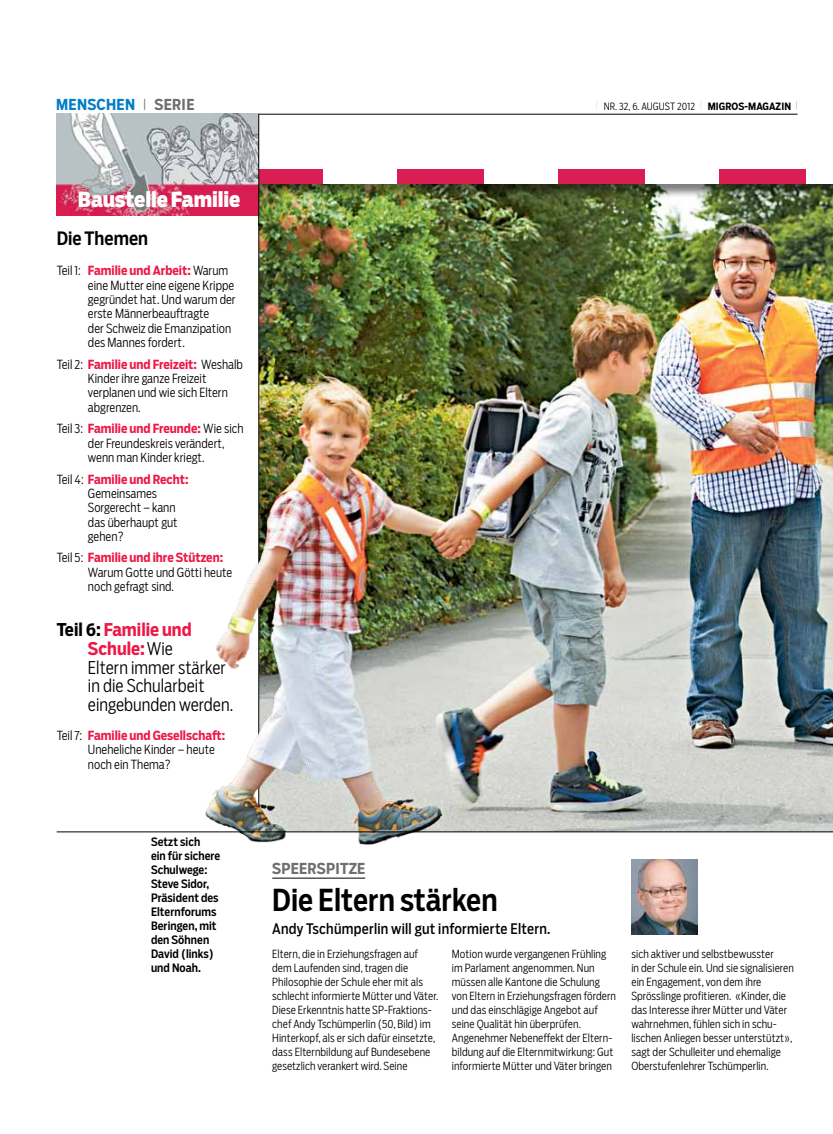
<style>
.page{position:relative;width:833px;height:1134px;background:#fff}
.page>*{position:absolute;margin:0;border:0;box-sizing:border-box;transform-origin:0 0}
.t1{font:500 30px "Salvo Sans Cond";color:#000}
.t2{font:900 20.62px "Salvo Sans Cond";letter-spacing:-.005em;color:#fff}
.t3{font:500 18.25px "Salvo Sans Cond";color:#000}
.t4{font:300 17.5px/18.8px "Salvo Sans Cond";color:#000}
.t5{font:700 17.5px/18.8px "Salvo Sans Cond";color:#ed1846}
.t6{font:700 15px "Salvo Sans Cond";letter-spacing:.02em;color:#007dc5}
.t7{font:700 15px "Salvo Sans Cond";letter-spacing:.015em;color:#6d6e71}
.t8{font:14.38px "Salvo Sans Cond";letter-spacing:.015em;color:#000}
.t9{font:300 12.5px/14.4px "Salvo Sans Cond";color:#000}
.t10{font:700 12.5px "Salvo Sans Cond";color:#ed1846}
.t11{font:500 11.5px/14px "Salvo Sans Cond";letter-spacing:.005em;color:#000}
.t12{font:300 11.12px/14px "Salvo Sans Cond";letter-spacing:.005em;color:#000}
.t13{font:300 10px "Salvo Sans Cond";letter-spacing:.005em;color:#000}
.s1{font-weight:300;font-size:11.88px;color:#6d6e71}
.s2{color:#6d6e71}
.s3{font-size:8.12px}
.s4{font-weight:700}
.s5{font-weight:700;color:#ed1846}
.s6{font-weight:300;color:#000}
.s7{color:#000}
</style>
<div class="page">
<hr style="left:57px;top:114px;width:740px;height:1px;background:#000">
<img style="left:259px;top:199px;width:574px;height:633px">
<div style="left:229px;top:171px;width:604px;height:28px;background:#000;opacity:.5"></div>
<div style="left:236px;top:169px;width:550px;height:14px;background:#fff"></div>
<div style="left:236px;top:169px;width:87px;height:14px;background:#da1d52"></div>
<div style="left:397px;top:169px;width:436px;height:14px;background:#fff"></div>
<div style="left:397px;top:169px;width:87px;height:14px;background:#da1d52"></div>
<div style="left:558px;top:169px;width:87px;height:14px;background:#da1d52"></div>
<div style="left:719px;top:169px;width:87px;height:14px;background:#da1d52"></div>
<img style="left:57px;top:114px;width:201px;height:102px">
<hr style="left:258px;top:114px;width:1px;height:718px;background:#000">
<img style="left:191px;top:342px;width:283px;height:503px">
<hr style="left:272px;top:878px;width:93px;height:1px;background:#000">
<img style="left:632px;top:860px;width:65px;height:74px">
<hr style="left:57px;top:832px;width:776px;height:1px;background:#000">
<h3 class="t6" style="left:56px;top:94px;width:140px">menschen <span class="s1">|</span> <span class="s2">serie</span></h3>
<p class="t13" style="left:596px;top:99px;width:203px"><span class="s3">|</span> Nr. 32, 6. August 2012 <span class="s3">|</span> <span class="s4">Migros-Magazin</span> <span class="s3">|</span></p>
<h2 class="t2" style="left:78px;top:185px;width:164px">Baustelle Familie</h2>
<h3 class="t3" style="left:57px;top:226px;width:93px">Die Themen</h3>
<p class="t9" style="left:88px;top:263px;width:149px;text-indent:-31px">Teil 1: <span class="s5">Familie und Arbeit:</span> Warum eine Mutter eine eigene Krippe gegründet hat. Und warum der erste Männerbeauftragte<br>der Schweiz die Emanzipation des Mannes fordert.</p>
<p class="t9" style="left:88px;top:357px;width:156px;text-indent:-31px">Teil 2: <span class="s5">Familie und Freizeit:</span> Weshalb<br>Kinder ihre ganze Freizeit verplanen und wie sich Eltern abgrenzen.</p>
<p class="t9" style="left:88px;top:421px;width:157px;text-indent:-31px">Teil 3: <span class="s5">Familie und Freunde:</span> Wie sich der Freundeskreis verändert, wenn man Kinder kriegt.</p>
<p class="t10" style="left:57px;top:470px;width:133px"><span class="s6">Teil 4:</span> Familie und Recht:</p>
<p class="t9" style="left:88px;top:486px;width:71px">Gemeinsames</p>
<p class="t9" style="left:57px;top:500px;width:20px">S</p>
<p class="t9" style="left:88px;top:500px;width:91px;text-indent:6px">orgerecht – kann das überhaupt gut gehen?</p>
<p class="t9" style="left:88px;top:550px;width:146px;text-indent:-31px">Teil 5: <span class="s5">Familie und ihre Stützen:<br></span>Warum Gotte und Götti heute noch gefragt sind.</p>
<h3 class="t5" style="left:57px;top:620px;width:136px"><span class="s7">Teil 6:</span> Familie und<br>Schule:<span class="s6">Wie</span></h3>
<h3 class="t4" style="left:88px;top:657px;width:147px">Eltern immer stärker in die Schularbeit eingebunden werden.</h3>
<p class="t9" style="left:88px;top:728px;width:139px;text-indent:-31px">Teil 7: <span class="s5">Familie und Gesellschaft:<br></span>Uneheliche Kinder – heute noch ein Thema?</p>
<p class="t11" style="left:151px;top:834px;width:71px">Setzt sich<br>ein für sichere<br>Schulwege:<br>Steve Sidor,<br>Präsident des<br>Elternforums<br>Beringen, mit den Söhnen<br>David (links) und Noah.</p>
<h3 class="t7" style="left:272px;top:858px;width:95px">Speerspitze</h3>
<h1 class="t1" style="left:272px;top:880px;width:227px">Die Eltern stärken</h1>
<p class="t8" style="left:272px;top:919px;width:280px">Andy Tschümperlin will gut informierte Eltern.</p>
<p class="t12" style="left:272px;top:946px;width:168px">Eltern, die in Erziehungsfragen auf dem Laufenden sind, tragen die Philosophie der Schule eher mit als schlecht informierte Mütter und Väter.<br>Diese Erkenntnis hatte SP-Fraktions&shy;chef Andy Tschümperlin (50, Bild) im Hinterkopf, als er sich dafür einsetzte, dass Elternbildung auf Bundesebene gesetzlich verankert wird. Seine</p>
<p class="t12" style="left:452px;top:946px;width:166px">Motion wurde vergangenen Frühling im Parlament angenommen. Nun müssen alle Kantone die Schulung von Eltern in Erziehungsfragen fördern und das einschlägige Angebot auf seine Qualität hin überprüfen.<br>Angenehmer Nebeneffekt der Eltern&shy;bildung auf die Elternmitwirkung: Gut informierte Mütter und Väter bringen</p>
<p class="t12" style="left:631px;top:946px;width:164px">sich aktiver und selbstbewusster<br>in der Schule ein. Und sie signalisieren ein Engagement, von dem ihre -Sprösslinge profitieren. «Kinder, die das Interesse ihrer Mütter und Väter wahrnehmen, fühlen sich in schu&shy;lischen Anliegen besser unterstützt», sagt der Schulleiter und ehemalige Oberstufenlehrer Tschümperlin.</p>
</div>
